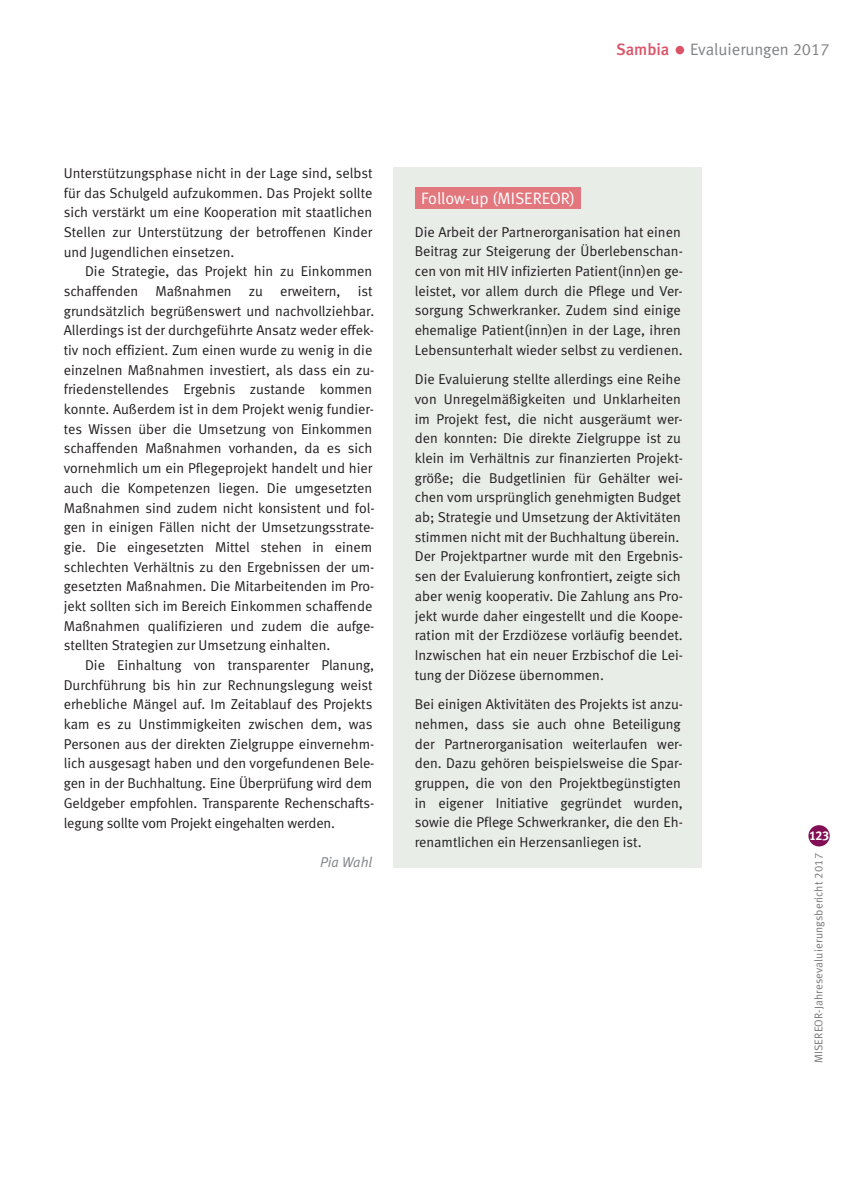
<style>
.page{position:relative;width:851px;height:1191px;background:#fff}
.page>*{position:absolute;margin:0;border:0;box-sizing:border-box;transform-origin:0 0}
.t1{font:16.5px "Meta Normal LF";color:#fff}
.t2{font:16.5px "Meta Normal LF";color:#808285}
.t3{font:16.5px "Meta Medium LF";color:#da5367}
.t4{font:14.25px/19.6px "Meta Normal LF";color:#231f20}
.t5{font:italic 14.25px "Meta Normal LF";color:#808285}
.t6{font:12.75px "Meta Bold LF";color:#fff}
.t7{font:11.25px "Meta Normal LF";letter-spacing:.015em;color:#76787b}
</style>
<div class="page">
<div style="left:808px;top:825px;width:21px;height:21px;background:#810e54;border-radius:50%"></div>
<div style="left:675px;top:46px;width:9px;height:8px;background:#da5367;border-radius:50%"></div>
<div style="left:393px;top:167px;width:309px;height:700px;background:#e8ede8"></div>
<div style="left:415px;top:188px;width:165px;height:21px;background:#e2777e"></div>
<p class="t3" style="left:616px;top:43px;width:55px">Sambia</p>
<p class="t2" style="left:690px;top:43px;width:141px">Evaluierungen 2017</p>
<p class="t4" style="left:64px;top:164px;width:310px;text-align:justify">Unterstützungsphase nicht in der Lage sind, selbst für das Schulgeld aufzukommen. Das Projekt sollte sich verstärkt um eine Kooperation mit staatlichen Stellen zur Unterstützung der betroffenen Kinder und Jugendlichen einsetzen.</p>
<p class="t4" style="left:64px;top:263px;width:312px;text-indent:21px">Die Strategie, das Projekt hin zu Einkommen schaffenden Maßnahmen zu erweitern, ist grundsätzlich begrüßenswert und nachvollziehbar.<br>Allerdings ist der durchgeführte Ansatz weder effek&shy;tiv noch effizient. Zum einen wurde zu wenig in die einzelnen Maßnahmen investiert, als dass ein zu&shy;friedenstellendes Ergebnis zustande kommen konnte. Außerdem ist in dem Projekt wenig fundier&shy;tes Wissen über die Umsetzung von Einkommen schaffenden Maßnahmen vorhanden, da es sich vornehmlich um ein Pflegeprojekt handelt und hier auch die Kompetenzen liegen. Die umgesetzten Maßnahmen sind zudem nicht konsistent und fol&shy;gen in einigen Fällen nicht der Umsetzungsstrate&shy;gie. Die eingesetzten Mittel stehen in einem schlechten Verhältnis zu den Ergebnissen der um&shy;gesetzten Maßnahmen. Die Mitarbeitenden im Pro&shy;jekt sollten sich im Bereich Einkommen schaffende Maßnahmen qualifizieren und zudem die aufge&shy;stellten Strategien zur Umsetzung einhalten.</p>
<p class="t4" style="left:64px;top:656px;width:312px;text-indent:21px">Die Einhaltung von transparenter Planung, Durchführung bis hin zur Rechnungslegung weist erhebliche Mängel auf. Im Zeitablauf des Projekts kam es zu Unstimmigkeiten zwischen dem, was Personen aus der direkten Zielgruppe einvernehm&shy;lich ausgesagt haben und den vorgefundenen Bele&shy;gen in der Buchhaltung. Eine Überprüfung wird dem Geldgeber empfohlen. Transparente Rechenschafts&shy;legung sollte vom Projekt eingehalten werden.</p>
<p class="t5" style="left:320px;top:857px;width:54px">Pia Wahl</p>
<p class="t1" style="left:421px;top:192px;width:155px">Follow-up (MISEREOR)</p>
<p class="t4" style="left:415px;top:223px;width:269px">Die Arbeit der Partnerorganisation hat einen Beitrag zur Steigerung der Überlebenschan&shy;cen von mit HIV infizierten Patient(inn)en ge&shy;leistet, vor allem durch die Pflege und Ver&shy;sorgung Schwerkranker. Zudem sind einige ehemalige Patient(inn)en in der Lage, ihren Lebensunterhalt wieder selbst zu verdienen.</p>
<p class="t4" style="left:415px;top:371px;width:269px">Die Evaluierung stellte allerdings eine Reihe von Unregelmäßigkeiten und Unklarheiten im Projekt fest, die nicht ausgeräumt wer&shy;den konnten: Die direkte Zielgruppe ist zu klein im Verhältnis zur finanzierten Projekt&shy;größe; die Budgetlinien für Gehälter wei&shy;chen vom ursprünglich genehmigten Budget ab; Strategie und Umsetzung der Aktivitäten stimmen nicht mit der Buchhaltung überein.<br>Der Projektpartner wurde mit den Ergebnis&shy;sen der Evaluierung konfrontiert, zeigte sich aber wenig kooperativ. Die Zahlung ans Pro&shy;jekt wurde daher eingestellt und die Koope&shy;ration mit der Erzdiözese vorläufig beendet.<br>Inzwischen hat ein neuer Erzbischof die Lei&shy;tung der Diözese übernommen.</p>
<p class="t4" style="left:415px;top:695px;width:269px">Bei einigen Aktivitäten des Projekts ist anzu&shy;nehmen, dass sie auch ohne Beteiligung der Partnerorganisation weiterlaufen wer&shy;den. Dazu gehören beispielsweise die Spar&shy;gruppen, die von den Projektbegünstigten in eigener Initiative gegründet wurden, sowie die Pflege Schwerkranker, die den Eh&shy;renamtlichen ein Herzensanliegen ist.</p>
<p class="t6" style="left:808px;top:831px;width:22px">123</p>
<p class="t7" style="left:814px;top:1063px;width:212px;rotate:-90deg">MISEREOR-Jahresevaluierungsbericht 2017</p>
</div>
